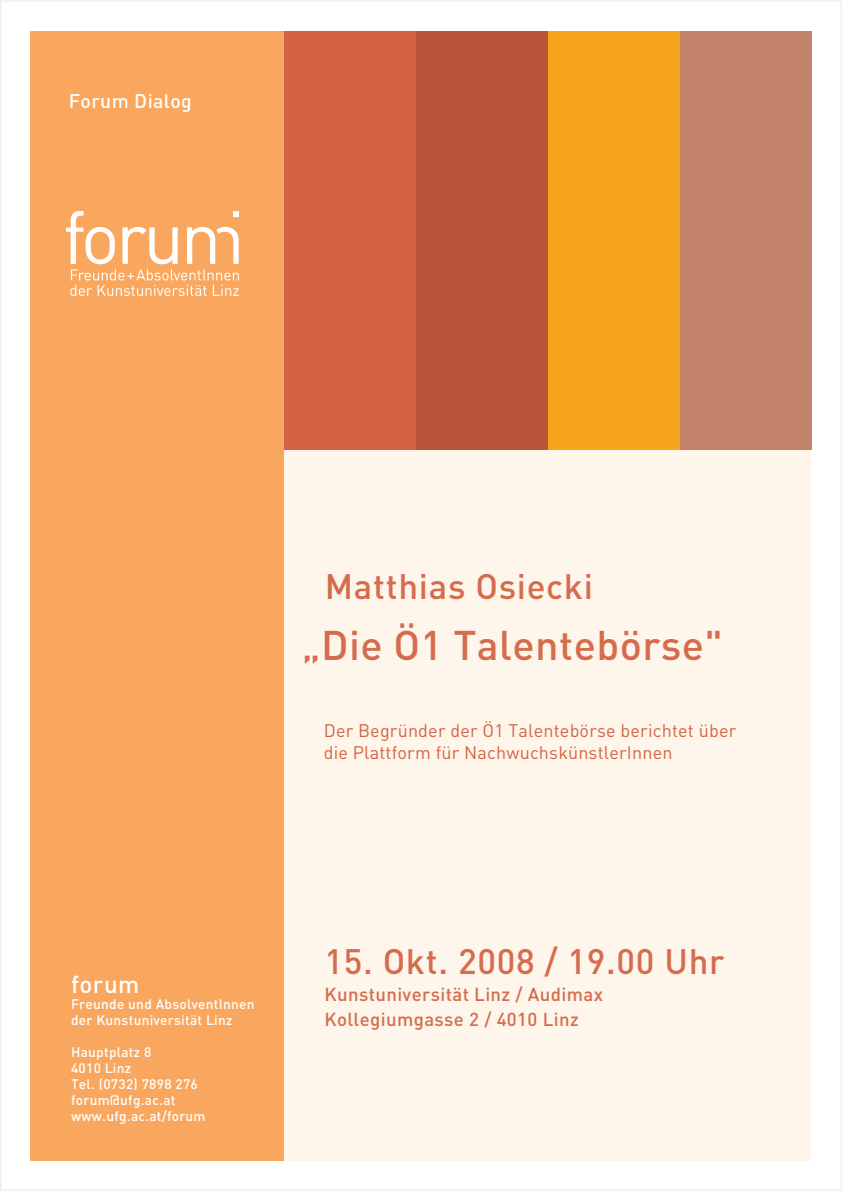
<style>
.page{position:relative;width:842px;height:1191px;background:#fff}
.page>*{position:absolute;margin:0;border:0;box-sizing:border-box;transform-origin:0 0}
.t1{font:500 41px "DIN";letter-spacing:.01em;color:#d56c4e}
.t2{font:500 35px "DIN";letter-spacing:.02em;color:#d56c4e}
.t3{font:500 24.1px "DIN";letter-spacing:.02em;color:#fff}
.t4{font:500 19.5px "DIN";letter-spacing:.02em;color:#fff}
.t5{font:500 18.6px/24.6px "DIN";letter-spacing:.02em;color:#d56c4e}
.t6{font:18px/22.5px "DIN";letter-spacing:.01em;color:#d46244}
.t7{font:500 13.7px/16px "DIN";letter-spacing:.02em;color:#fff}
</style>
<div class="page">
<div style="left:239px;top:449px;width:572px;height:711px;background:#fef5eb"></div>
<div style="left:680px;top:31px;width:132px;height:419px;background:#c2826a"></div>
<div style="left:548px;top:31px;width:132px;height:419px;background:#f9a51b"></div>
<div style="left:416px;top:31px;width:132px;height:419px;background:#b9553a"></div>
<div style="left:284px;top:31px;width:132px;height:419px;background:#d46244"></div>
<div style="left:30px;top:31px;width:254px;height:1129px;background:#f9a75e"></div>
<img style="left:67px;top:212px;width:172px;height:84px">
<h3 class="t4" style="left:69px;top:94px;width:125px">Forum Dialog</h3>
<h2 class="t2" style="left:325px;top:574px;width:270px">Matthias Osiecki</h2>
<h1 class="t1" style="left:302px;top:630px;width:423px">„Die Ö1 Talentebörse"</h1>
<h3 class="t6" style="left:324px;top:721px;width:414px">Der Begründer der Ö1 Talentebörse berichtet über die Plattform für NachwuchskünstlerInnen</h3>
<h3 class="t3" style="left:71px;top:976px;width:70px">forum</h3>
<p class="t7" style="left:71px;top:998px;width:185px">Freunde und AbsolventInnen der Kunstuniversität Linz</p>
<p class="t7" style="left:71px;top:1046px;width:136px">Hauptplatz 8<br>4010 Linz<br>Tel. (0732) 7898 276 forum@ufg.ac.at www.ufg.ac.at/forum</p>
<h2 class="t2" style="left:324px;top:949px;width:402px">15. Okt. 2008 / 19.00 Uhr</h2>
<h3 class="t5" style="left:324px;top:984px;width:280px">Kunstuniversität Linz / Audimax<br>Kollegiumgasse 2 / 4010 Linz</h3>
</div>
